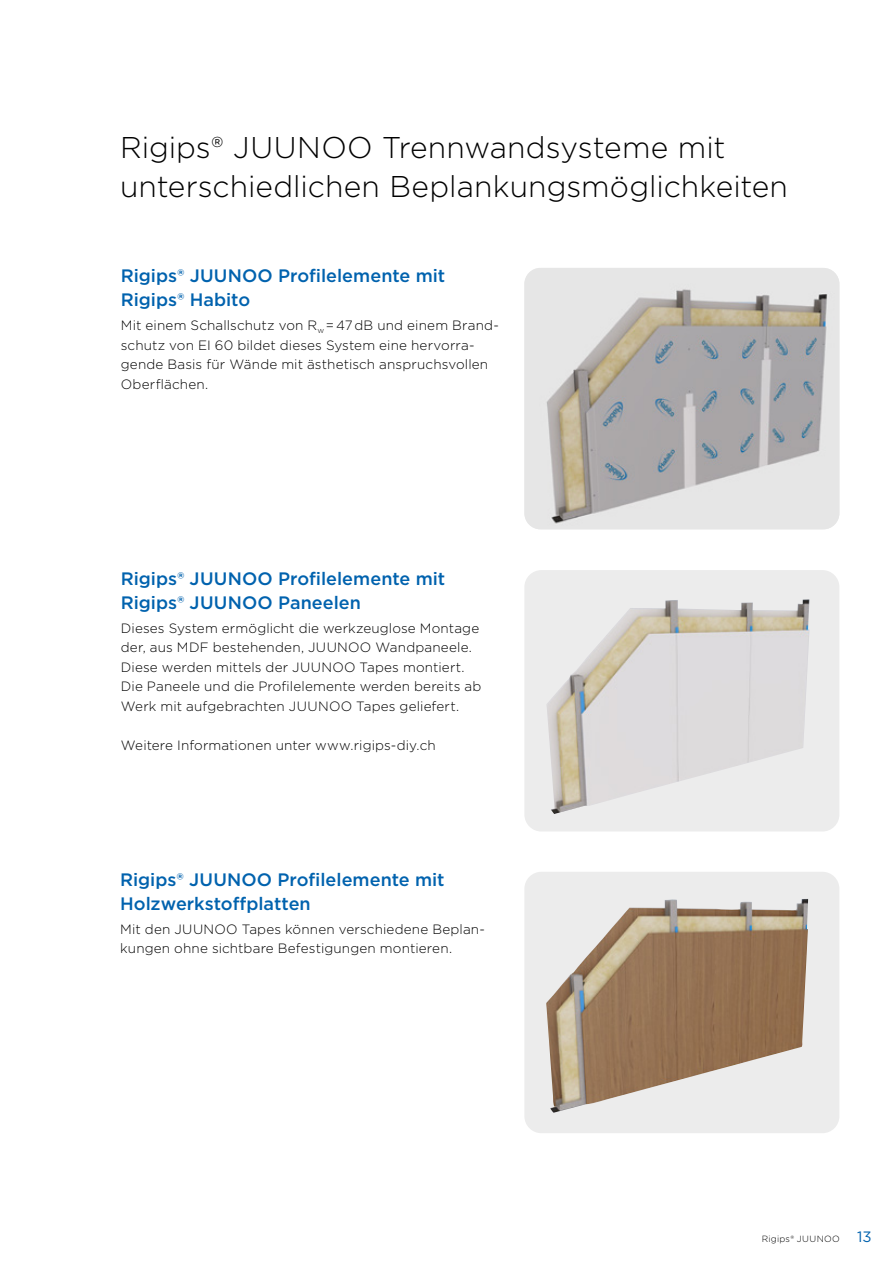
<style>
.page{position:relative;width:893px;height:1263px;background:#fff}
.page>*{position:absolute;margin:0;border:0;box-sizing:border-box;transform-origin:0 0}
.t1{font:300 30px/39px "Gotham";color:#000}
.t2{font:500 18px/24px "Gotham";color:#0062ae}
.t3{font:300 13.5px/19.5px "Gotham";letter-spacing:.015em;color:#000}
.t4{font:300 9px "Gotham";letter-spacing:.03em;color:#000}
.s1{font-weight:400;font-size:15px;color:#0062ae}
</style>
<div class="page">
<img style="left:524px;top:268px;width:315px;height:261px">
<div style="left:524px;top:570px;width:315px;height:261px;background:#ececec;border-radius:17px"></div>
<img style="left:547px;top:599px;width:262px;height:215px">
<div style="left:524px;top:872px;width:315px;height:261px;background:#ececec;border-radius:17px"></div>
<img style="left:546px;top:899px;width:262px;height:214px">
<h1 class="t1" style="left:120px;top:127px;width:669px">Rigips® JUUNOO Trennwandsysteme mit unterschiedlichen Beplankungsmöglichkeiten</h1>
<h2 class="t2" style="left:121px;top:264px;width:326px">Rigips® JUUNOO Profilelemente mit<br>Rigips® Habito</h2>
<p class="t3" style="left:121px;top:315px;width:380px">Mit einem Schallschutz von R<sub>w</sub> = 47 dB und einem Brand&shy;schutz von EI 60 bildet dieses System eine hervorra&shy;gende Basis für Wände mit ästhetisch anspruchsvollen Oberflächen.</p>
<h2 class="t2" style="left:121px;top:567px;width:326px">Rigips® JUUNOO Profilelemente mit<br>Rigips® JUUNOO Paneelen</h2>
<p class="t3" style="left:121px;top:618px;width:362px">Dieses System ermöglicht die werkzeuglose Montage der, aus MDF bestehenden, JUUNOO Wandpaneele.<br>Diese werden mittels der JUUNOO Tapes montiert.<br>Die Paneele und die Profilelemente werden bereits ab Werk mit aufgebrachten JUUNOO Tapes geliefert.</p>
<p class="t3" style="left:121px;top:735px;width:316px">Weitere Informationen unter www.rigips-diy.ch</p>
<h2 class="t2" style="left:120px;top:867px;width:326px">Rigips® JUUNOO Profilelemente mit<br>Holzwerkstoffplatten</h2>
<p class="t3" style="left:120px;top:919px;width:366px">Mit den JUUNOO Tapes können verschiedene Beplan&shy;kungen ohne sichtbare Befestigungen montieren.</p>
<p class="t4" style="left:762px;top:1233px;width:111px">Rigips® JUUNOO <span class="s1">13</span></p>
</div>
